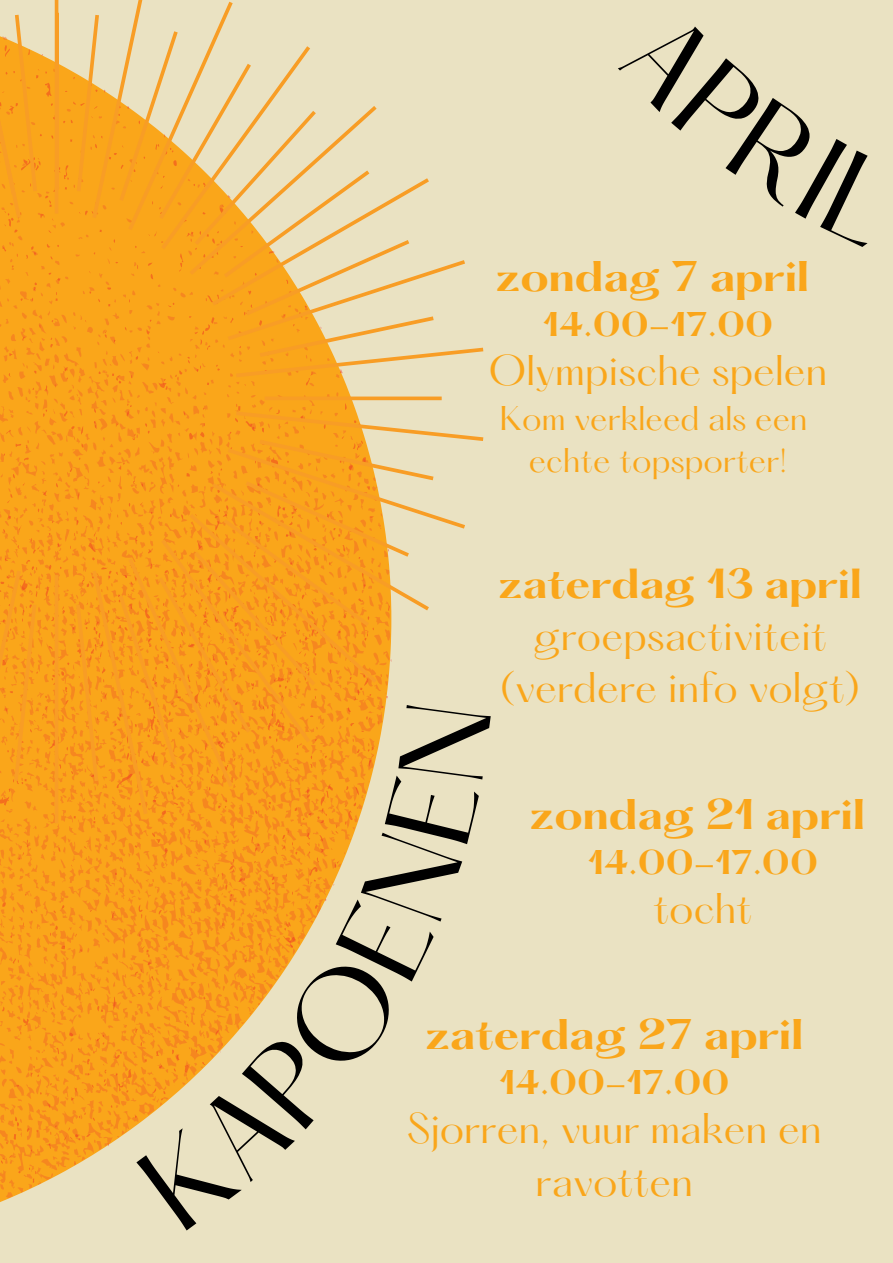
<style>
.page{position:relative;width:893px;height:1263px;background:#eae2c2}
.page>*{position:absolute;margin:0;border:0;box-sizing:border-box;transform-origin:0 0}
.t1{font:37.5px/52.3px "Hatton";color:#faa61a;text-align:center}
.t2{font:700 37.5px "Hatton";color:#faa61a}
.t3{font:700 36.75px "Hatton";color:#faa61a}
.t4{font:700 30px "Hatton";color:#faa61a}
.t5{font:30px/41.6px "Hatton";color:#faa61a;text-align:center}
</style>
<div class="page">
<svg style="left:0;top:823px;width:136px;height:379px;background:#f7a529"></svg>
<svg style="left:0;top:0;width:483px;height:823px;fill:#f8a61e"></svg>
<svg style="left:136px;top:705px;width:347px;height:421px"></svg>
<p class="t2" style="left:496px;top:259px;width:315px">zondag 7 april</p>
<p class="t4" style="left:543px;top:310px;width:232px">14.00-17.00</p>
<p class="t1" style="left:488px;top:348px;width:340px">Olympische spelen</p>
<p class="t5" style="left:500px;top:401px;width:309px">Kom verkleed als een echte topsporter!</p>
<p class="t3" style="left:498px;top:566px;width:365px">zaterdag 13 april</p>
<p class="t1" style="left:500px;top:613px;width:362px">groepsactiviteit (verdere info volgt)</p>
<p class="t2" style="left:530px;top:797px;width:336px">zondag 21 april</p>
<p class="t4" style="left:587px;top:848px;width:232px">14.00-17.00</p>
<p class="t1" style="left:653px;top:886px;width:101px">tocht</p>
<p class="t2" style="left:425px;top:1017px;width:379px">zaterdag 27 april</p>
<p class="t4" style="left:499px;top:1068px;width:232px">14.00-17.00</p>
<p class="t1" style="left:407px;top:1106px;width:416px">Sjorren, vuur maken en ravotten</p>
</div>
